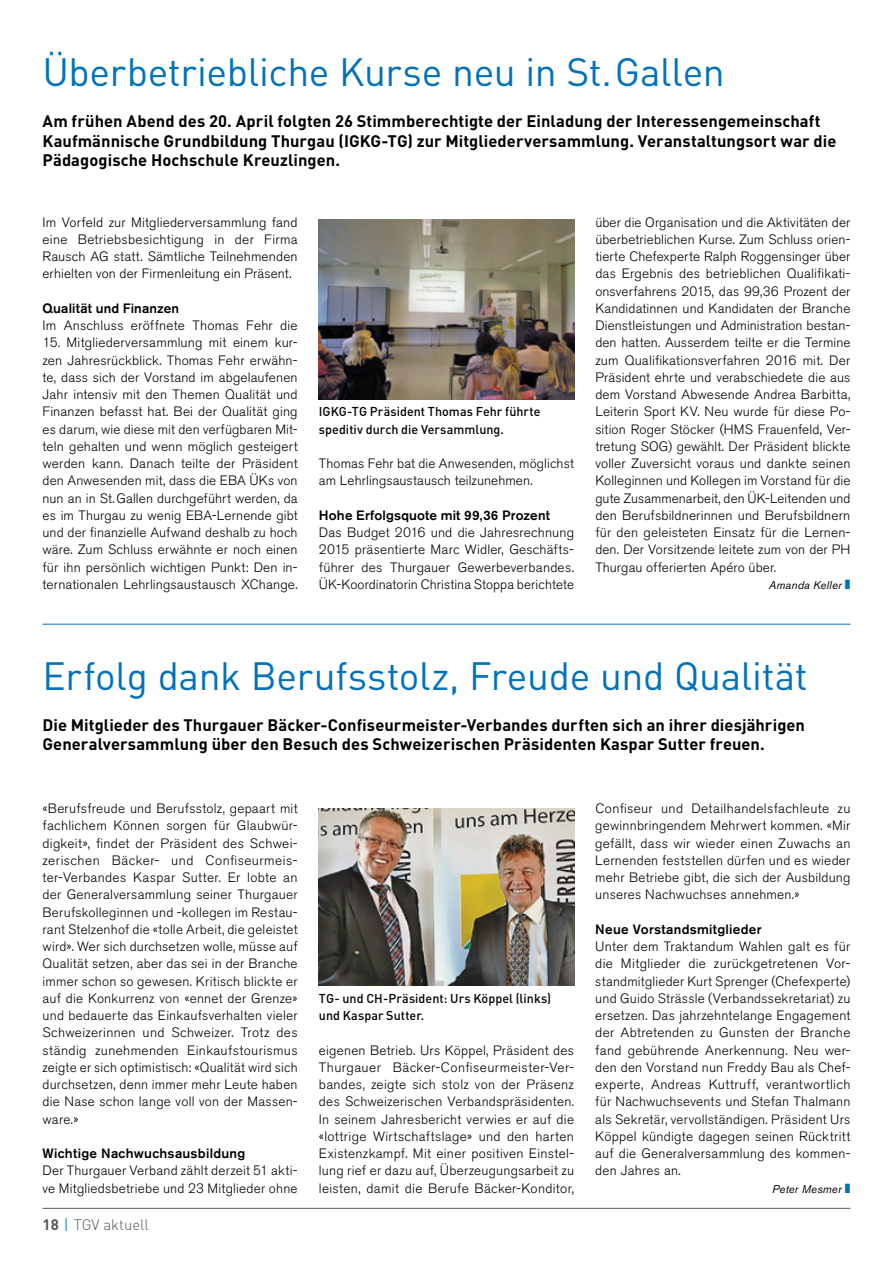
<style>
.page{position:relative;width:893px;height:1263px;background:#fff}
.page>*{position:absolute;margin:0;border:0;box-sizing:border-box;transform-origin:0 0}
.t1{font:39px "DIN";letter-spacing:-.01em;color:#0072bb}
.t2{font:700 16.5px/19.8px "DIN";letter-spacing:.005em;color:#000}
.t3{font:300 15px "DIN";color:#575756}
.t4{font:300 13.5px/17.2px "Akzidenz Grotesk BQ";letter-spacing:.015em;color:#000;text-align:justify}
.t5{font:500 13.5px "Akzidenz Grotesk BQ";letter-spacing:.02em;color:#000}
.t6{font:500 12.75px/17.2px "DIN";letter-spacing:.005em;color:#000}
.t7{font:italic 11.25px "Akzidenz Grotesk BQ";letter-spacing:.015em;color:#000}
.s1{font-weight:700}
.s2{font-weight:400;color:#1189ca}
</style>
<div class="page">
<hr style="left:892px;top:0;width:1px;height:1263px;background:#eae5d7">
<hr style="left:43px;top:1208px;width:807px;height:1px;background:#575756">
<img style="left:319px;top:219px;width:255px;height:180px">
<img style="left:319px;top:808px;width:255px;height:178px">
<hr style="left:43px;top:624px;width:807px;height:1px;background:#0072bb">
<h1 class="t1" style="left:43px;top:47px;width:684px">Überbetriebliche Kurse neu in St.Gallen</h1>
<p class="t2" style="left:43px;top:110px;width:795px">Am frühen Abend des 20. April folgten 26 Stimmberechtigte der Einladung der Interessengemeinschaft<br>Kaufmännische Grundbildung Thurgau (IGKG-TG) zur Mitgliederversammlung. Veranstaltungsort war die<br>Pädagogische Hochschule Kreuzlingen.</p>
<p class="t4" style="left:43px;top:214px;width:257px">Im Vorfeld zur Mitgliederversammlung fand eine Betriebsbesichtigung in der Firma Rausch AG statt. Sämtliche Teilnehmenden erhielten von der Firmenleitung ein Präsent.</p>
<p class="t5" style="left:43px;top:300px;width:138px">Qualität und Finanzen</p>
<p class="t4" style="left:43px;top:317px;width:257px">Im Anschluss eröffnete Thomas Fehr die</p>
<p class="t4" style="left:43px;top:334px;width:257px">15. Mitgliederversammlung mit einem kur&shy;zen Jahresrückblick. Thomas Fehr erwähn&shy;te, dass sich der Vorstand im abgelaufenen Jahr intensiv mit den Themen Qualität und Finanzen befasst hat. Bei der Qualität ging es darum, wie diese mit den verfügbaren Mit&shy;teln gehalten und wenn möglich gesteigert werden kann. Danach teilte der Präsident den Anwesenden mit, dass die EBA ÜKs von nun an in St.Gallen durchgeführt werden, da es im Thurgau zu wenig EBA-Lernende gibt und der finanzielle Aufwand deshalb zu hoch wäre. Zum Schluss erwähnte er noch einen für ihn persönlich wichtigen Punkt: Den in&shy;ternationalen Lehrlingsaustausch XChange.</p>
<p class="t6" style="left:319px;top:403px;width:223px">IGKG-TG Präsident Thomas Fehr führte speditiv durch die Versammlung.</p>
<p class="t4" style="left:319px;top:455px;width:257px">Thomas Fehr bat die Anwesenden, möglichst am Lehrlingsaustausch teilzunehmen.</p>
<p class="t5" style="left:319px;top:507px;width:233px">Hohe Erfolgsquote mit 99,36 Prozent</p>
<p class="t4" style="left:319px;top:524px;width:257px">Das Budget 2016 und die Jahresrechnung 2015 präsentierte Marc Widler, Geschäfts&shy;führer des Thurgauer Gewerbeverbandes.<br>ÜK-Koordinatorin Christina Stoppa berichtete</p>
<p class="t4" style="left:595px;top:214px;width:257px">über die Organisation und die Aktivitäten der überbetrieblichen Kurse. Zum Schluss orien&shy;tierte Chefexperte Ralph Roggensinger über das Ergebnis des betrieblichen Qualifikati&shy;onsverfahrens 2015, das 99,36 Prozent der Kandidatinnen und Kandidaten der Branche Dienstleistungen und Administration bestan&shy;den hatten. Ausserdem teilte er die Termine zum Qualifikationsverfahren 2016 mit. Der Präsident ehrte und verabschiedete die aus dem Vorstand Abwesende Andrea Barbitta, Leiterin Sport KV. Neu wurde für diese Po&shy;sition Roger Stöcker (HMS Frauenfeld, Ver&shy;tretung SOG) gewählt. Der Präsident blickte voller Zuversicht voraus und dankte seinen Kolleginnen und Kollegen im Vorstand für die gute Zusammenarbeit, den ÜK-Leitenden und den Berufsbildnerinnen und Berufsbildnern für den geleisteten Einsatz für die Lernen&shy;den. Der Vorsitzende leitete zum von der PH Thurgau offerierten Apéro über.</p>
<p class="t7" style="left:769px;top:578px;width:74px">Amanda Keller</p>
<h1 class="t1" style="left:43px;top:651px;width:767px">Erfolg dank Berufsstolz, Freude und Qualität</h1>
<p class="t2" style="left:43px;top:714px;width:764px">Die Mitglieder des Thurgauer Bäcker-Confiseurmeister-Verbandes durften sich an ihrer diesjährigen<br>Generalversammlung über den Besuch des Schweizerischen Präsidenten Kaspar Sutter freuen.</p>
<p class="t4" style="left:43px;top:800px;width:257px">«Berufsfreude und Berufsstolz, gepaart mit fachlichem Können sorgen für Glaubwür&shy;digkeit», findet der Präsident des Schwei&shy;zerischen Bäcker- und Confiseurmeis&shy;ter-Verbandes Kaspar Sutter. Er lobte an der Generalversammlung seiner Thurgauer Berufskolleginnen und -kollegen im Restau&shy;rant Stelzenhof die «tolle Arbeit, die geleistet wird». Wer sich durchsetzen wolle, müsse auf Qualität setzen, aber das sei in der Branche immer schon so gewesen. Kritisch blickte er auf die Konkurrenz von «ennet der Grenze» und bedauerte das Einkaufsverhalten vieler Schweizerinnen und Schweizer. Trotz des ständig zunehmenden Einkaufstourismus zeigte er sich optimistisch: «Qualität wird sich durchsetzen, denn immer mehr Leute haben die Nase schon lange voll von der Massen&shy;ware.»</p>
<p class="t5" style="left:43px;top:1145px;width:204px">Wichtige Nachwuchsausbildung</p>
<p class="t4" style="left:43px;top:1162px;width:257px">Der Thurgauer Verband zählt derzeit 51 akti&shy;ve Mitgliedsbetriebe und 23 Mitglieder ohne</p>
<p class="t3" style="left:43px;top:1215px;width:108px"><span class="s1">18</span> <span class="s2">|</span> TGV aktuell</p>
<p class="t6" style="left:319px;top:989px;width:234px">TG- und CH-Präsident: Urs Köppel (links) und Kaspar Sutter.</p>
<p class="t4" style="left:319px;top:1042px;width:257px">eigenen Betrieb. Urs Köppel, Präsident des Thurgauer Bäcker-Confiseurmeister-Ver&shy;bandes, zeigte sich stolz von der Präsenz des Schweizerischen Verbandspräsidenten.<br>In seinem Jahresbericht verwies er auf die «lottrige Wirtschaftslage» und den harten Existenzkampf. Mit einer positiven Einstel&shy;lung rief er dazu auf, Überzeugungsarbeit zu leisten, damit die Berufe Bäcker-Konditor,</p>
<p class="t4" style="left:595px;top:800px;width:257px">Confiseur und Detailhandelsfachleute zu gewinnbringendem Mehrwert kommen. «Mir gefällt, dass wir wieder einen Zuwachs an Lernenden feststellen dürfen und es wieder mehr Betriebe gibt, die sich der Ausbildung unseres Nachwuchses annehmen.»</p>
<p class="t5" style="left:595px;top:921px;width:168px">Neue Vorstandsmitglieder</p>
<p class="t4" style="left:595px;top:938px;width:257px">Unter dem Traktandum Wahlen galt es für die Mitglieder die zurückgetretenen Vor&shy;standmitglieder Kurt Sprenger (Chefexperte) und Guido Strässle (Verbandssekretariat) zu ersetzen. Das jahrzehntelange Engagement der Abtretenden zu Gunsten der Branche fand gebührende Anerkennung. Neu wer&shy;den den Vorstand nun Freddy Bau als Chef&shy;experte, Andreas Kuttruff, verantwortlich für Nachwuchsevents und Stefan Thalmann als Sekretär, vervollständigen. Präsident Urs Köppel kündigte dagegen seinen Rücktritt auf die Generalversammlung des kommen&shy;den Jahres an.</p>
<p class="t7" style="left:772px;top:1182px;width:71px">Peter Mesmer</p>
</div>
